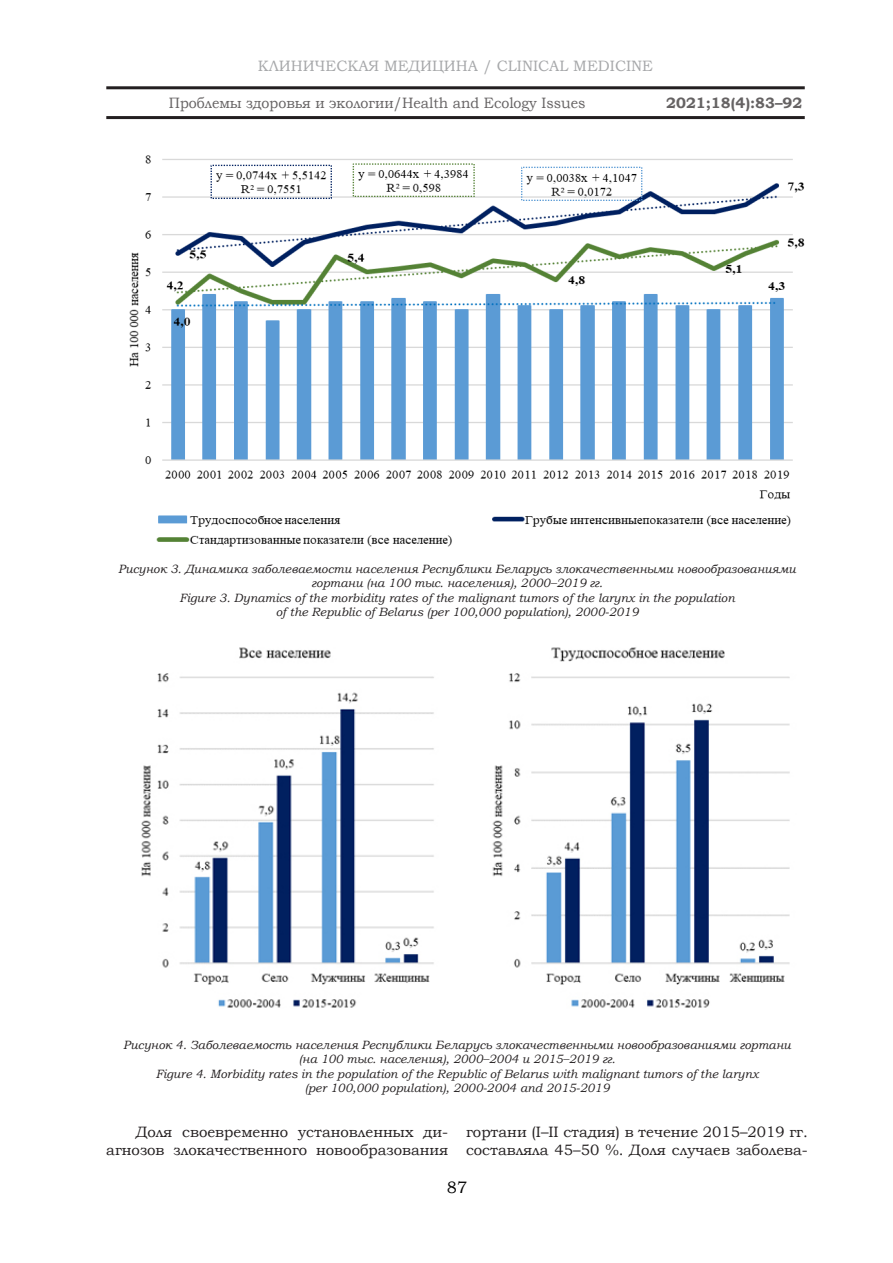
<style>
.page{position:relative;width:893px;height:1263px;background:#fff}
.page>*{position:absolute;margin:0;border:0;box-sizing:border-box;transform-origin:0 0}
.t1{font:16.5px "Bookman Old Style";color:#000}
.ТЕЛО__статья{font:15px/18px "Bookman Old Style";color:#231f20;text-align:right}
.ТЕЛО__статья-2{font:15px "Bookman Old Style";color:#231f20;scale:.95 1}
.t2{font:15px "Bookman Old Style";color:#808285}
.t3{font:700 15px "Bookman Old Style";color:#231f20}
.Рисунок{font:italic 12px/14.4px "Bookman Old Style";color:#231f20;text-align:center}
</style>
<div class="page">
<hr style="left:106px;top:86px;width:699px;height:3px;background:#231f20">
<hr style="left:106px;top:116px;width:699px;height:3px;background:#231f20">
<img style="left:129px;top:155px;width:676px;height:392px">
<img style="left:141px;top:647px;width:649px;height:361px">
<p class="t2" style="left:258px;top:56px;width:397px">КЛИНИЧЕСКАЯ МЕДИЦИНА / CLINICAL MEDICINE</p>
<p class="ТЕЛО__статья-2" style="left:169px;top:93px;width:440px">Проблемы здоровья и экологии/Health and Ecology Issues</p>
<p class="t3" style="left:666px;top:92px;width:138px">2021;18(4):83–92</p>
<p class="Рисунок" style="left:118px;top:561px;width:679px">Рисунок 3. Динамика заболеваемости населения Республики Беларусь злокачественными новообразованиями гортани (на 100 тыс. населения), 2000–2019 гг.</p>
<p class="Рисунок" style="left:179px;top:590px;width:557px">Figure 3. Dynamics of the morbidity rates of the malignant tumors of the larynx in the population of the Republic of Belarus (per 100,000 population), 2000-2019</p>
<p class="Рисунок" style="left:123px;top:1037px;width:669px">Рисунок 4. Заболеваемость населения Республики Беларусь злокачественными новообразованиями гортани (на 100 тыс. населения), 2000–2004 и 2015–2019 гг.</p>
<p class="Рисунок" style="left:156px;top:1066px;width:604px">Figure 4. Morbidity rates in the population of the Republic of Belarus with malignant tumors of the larynx (per 100,000 population), 2000-2004 and 2015-2019</p>
<p class="ТЕЛО__статья" style="left:106px;top:1123px;width:343px">Доля своевременно установленных ди&shy;агнозов злокачественного новообразования</p>
<p class="ТЕЛО__статья" style="left:466px;top:1123px;width:343px;text-align:left">гортани (I–II стадия) в течение 2015–2019 гг. составляла 45–50 %. Доля случаев заболева-</p>
<h1 class="t1" style="left:447px;top:1176px;width:22px">87</h1>
</div>
